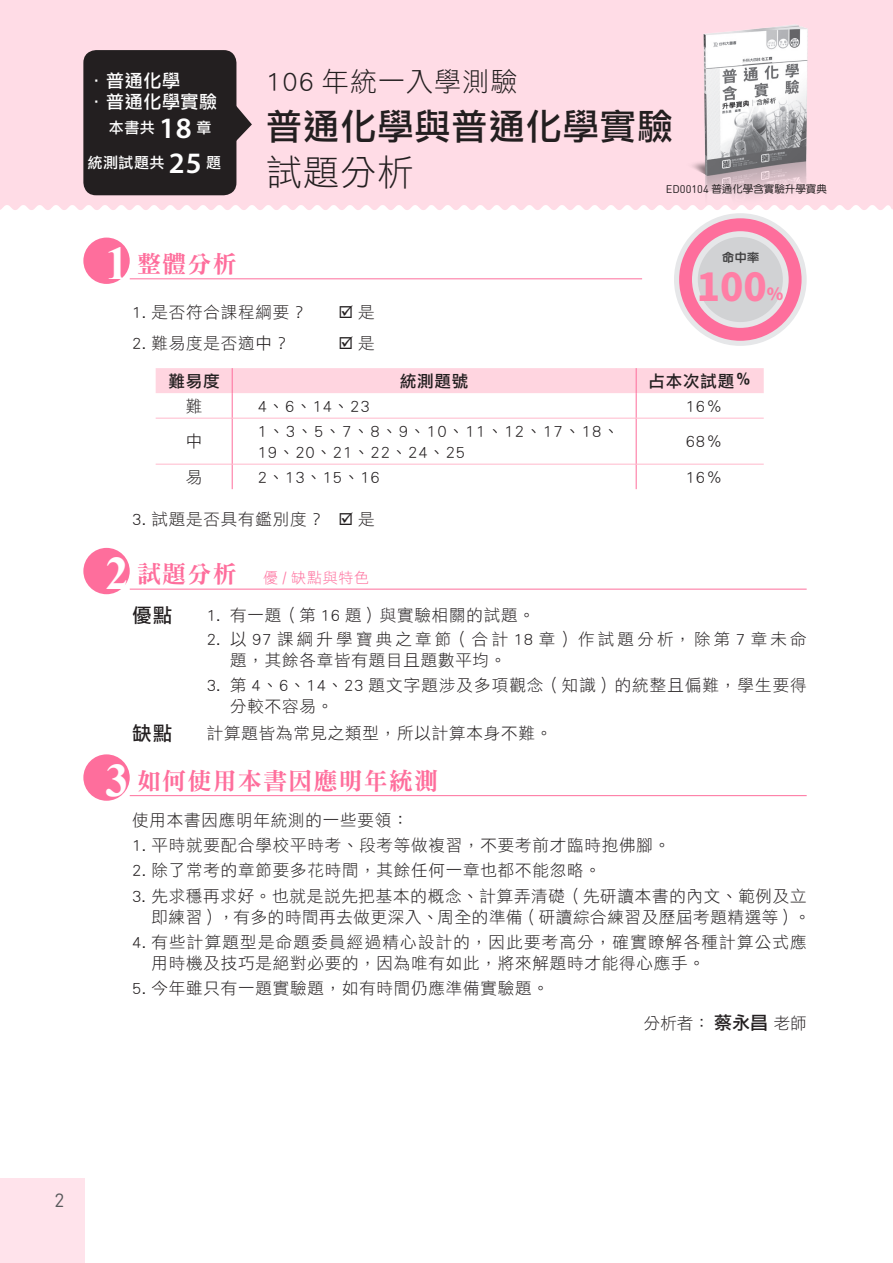
<style>
.page{position:relative;width:893px;height:1263px;background:#fff}
.page>*{position:absolute;margin:0;border:0;box-sizing:border-box;transform-origin:0 0}
.t1{font:900 38.4px "Noto Sans Hant";color:#ff7ea5}
.標頭_多字{font:36px/48.4px "DF Li Hei Md WIN BF";letter-spacing:.03em;color:#231f20}
._102年{font:27px "DF Li Hei Std W3";letter-spacing:.04em;color:#231f20}
.t2{font:24px "DFN Ming XB HKP BF";letter-spacing:.05em;color:#fe6e9c}
.優缺點文{font:19.5px "DF Li Hei Md WIN BF";color:#231f20}
.t3{font:18.9px "Din Round";color:#57585a}
.t4{font:18px/21px "DF Li Hei Md WIN BF";letter-spacing:.035em;color:#fff}
.t5{font:900 16.8px "Noto Sans Hant";color:#ff7ea5}
.內文1{font:16.5px/21px "DF Li Hei Std W3";letter-spacing:.05em;color:#231f20;text-align:right}
.優缺點文-2{font:16.5px/21px "DF Li Hei Std W3";letter-spacing:.05em;color:#231f20}
.內文1-2{font:16.5px/21px "DF Li Hei Std W3";letter-spacing:.075em;color:#231f20}
.表左{font:16.5px/21px "DF Li Hei Std W3";letter-spacing:.05em;color:#231f20}
.優缺點文-3{font:16.5px/21px "DF Li Hei Std W3";letter-spacing:.195em;color:#231f20}
.表頭{font:16.5px "DF Li Hei Md WIN BF";letter-spacing:.05em;color:#231f20}
.表中{font:16.5px "DF Li Hei Std W3";color:#231f20}
.作者{font:16.5px "DF Li Hei Std W3";color:#231f20}
.t6{font:15px "DF Li Hei Md WIN BF";letter-spacing:.035em;color:#fff}
.t7{font:15px "DF Li Hei Std W3";letter-spacing:.05em;color:#fe6e9c}
.t8{font:12px "DF Li Yuan Bd WIN BF";color:#3e3e3f}
.段落樣式1{font:10.5px "DF Yuan Md HKP BF";color:#231f20}
.s1{font-family:"Myriad Pro";font-weight:600;font-size:29.7px}
.s2{font-family:"DF Li Hei Std W3"}
.s3{font-family:"Din Round";font-size:10.95px}
.s4{font-family:"Times New Roman";font-weight:700;font-size:46.5px;color:#fff}
.s5{font-family:"DFN Ming XB HKP BF";font-size:24px}
.s6{font-family:"DF Li Hei Md WIN BF";font-size:18px}
</style>
<div class="page">
<div style="left:0;top:0;width:892px;height:210px;background:#ffdce6"></div>
<div style="left:0;top:1178px;width:85px;height:85px;background:#ffe3eb"></div>
<img style="left:676px;top:10px;width:155px;height:200px">
<div style="left:674px;top:213px;width:133px;height:133px;background:#e6e7e9;border-radius:50%"></div>
<svg style="left:679px;top:218px;width:122px;height:123px"></svg>
<div style="left:698px;top:237px;width:85px;height:85px;background:#d1d2d4;border-radius:50%"></div>
<div style="left:83px;top:238px;width:47px;height:46px;background:#fe6e9c;border-radius:50%"></div>
<hr style="left:130px;top:278px;width:512px;height:1px;background:#fe6e9c">
<svg style="left:156px;top:368px;width:608px;height:50px"></svg>
<hr style="left:156px;top:418px;width:76px;height:1px;background:#ffb9cc">
<hr style="left:232px;top:418px;width:1px;height:46px;background:#fe6e9c">
<hr style="left:232px;top:418px;width:404px;height:1px;background:#ffb9cc">
<hr style="left:636px;top:418px;width:1px;height:46px;background:#fe6e9c">
<hr style="left:636px;top:418px;width:128px;height:1px;background:#ffb9cc">
<hr style="left:156px;top:464px;width:76px;height:1px;background:#ffb9cc">
<svg style="left:232px;top:465px;width:1px;height:24px"></svg>
<hr style="left:232px;top:464px;width:404px;height:1px;background:#ffb9cc">
<svg style="left:636px;top:465px;width:1px;height:24px"></svg>
<hr style="left:636px;top:464px;width:128px;height:1px;background:#ffb9cc">
<div style="left:83px;top:548px;width:47px;height:46px;background:#fe6e9c;border-radius:50%"></div>
<hr style="left:130px;top:589px;width:677px;height:1px;background:#fe6e9c">
<div style="left:83px;top:754px;width:47px;height:47px;background:#fe6e9c;border-radius:50%"></div>
<hr style="left:130px;top:795px;width:677px;height:1px;background:#fe6e9c">
<div style="left:83px;top:50px;width:153px;height:145px;background:#231f20;border-radius:13px"></div>
<svg style="left:236px;top:105px;width:16px;height:37px"></svg>
<svg style="left:892px;top:0;width:1px;height:210px"></svg>
<p class="t4" style="left:88px;top:70px;width:131px">．普通化學<br>．普通化學實驗</p>
<p class="t6" style="left:109px;top:120px;width:104px">本書共 <span class="s1">18</span> 章</p>
<p class="t6" style="left:88px;top:155px;width:135px">統測試題共 <span class="s1">25</span> 題</p>
<p class="_102年" style="left:266px;top:67px;width:253px">106 年統一入學測驗</p>
<p class="標頭_多字" style="left:266px;top:102px;width:408px">普通化學與普通化學實驗<span class="s2">試題分析</span></p>
<p class="段落樣式1" style="left:666px;top:183px;width:162px"><span class="s3">ED00104</span> 普通化學含實驗升學寶典</p>
<p class="t2" style="left:105px;top:252px;width:133px"><span class="s4">1</span> 整體分析</p>
<p class="內文1" style="left:132px;top:301px;width:176px">1. 是否符合課程綱要？</p>
<p class="內文1" style="left:338px;top:301px;width:38px">☑ 是</p>
<p class="內文1" style="left:132px;top:332px;width:158px">2. 難易度是否適中？</p>
<p class="內文1" style="left:338px;top:332px;width:38px">☑ 是</p>
<p class="表頭" style="left:168px;top:372px;width:53px">難易度</p>
<p class="表頭" style="left:400px;top:372px;width:70px">統測題號</p>
<p class="表頭" style="left:648px;top:372px;width:105px">占本次試題％</p>
<p class="表中" style="left:186px;top:397px;width:18px">難</p>
<p class="表左" style="left:258px;top:395px;width:114px">4、6、14、23</p>
<p class="表中" style="left:686px;top:397px;width:38px">16％</p>
<p class="表中" style="left:186px;top:432px;width:18px">中</p>
<p class="表左" style="left:258px;top:420px;width:363px">1、3、5、7、8、9、10、11、12、17、18、<br>19、20、21、22、24、25</p>
<p class="表中" style="left:686px;top:432px;width:38px">68％</p>
<p class="表中" style="left:186px;top:468px;width:18px">易</p>
<p class="表左" style="left:258px;top:466px;width:124px">2、13、15、16</p>
<p class="表中" style="left:686px;top:468px;width:38px">16％</p>
<p class="內文1" style="left:132px;top:508px;width:244px">3. 試題是否具有鑑別度？ ☑ 是</p>
<p class="t7" style="left:105px;top:570px;width:265px"><span class="s4">2</span> <span class="s5">試題分析　</span>優 / 缺點與特色</p>
<p class="優缺點文" style="left:132px;top:605px;width:41px">優點</p>
<p class="優缺點文-2" style="left:207px;top:604px;width:330px">1. 有一題（第 16 題）與實驗相關的試題。</p>
<p class="優缺點文-3" style="left:230px;top:628px;width:578px;text-indent:-23px">2. 以 97 課綱升學寶典之章節（合計 18 章）作試題分析，除第 7 章未命題，其餘各章皆有題目且題數平均。</p>
<p class="優缺點文-2" style="left:230px;top:674px;width:578px;text-indent:-23px">3. 第 4、6、14、23 題文字題涉及多項觀念（知識）的統整且偏難，學生要得分較不容易。</p>
<p class="優缺點文" style="left:132px;top:723px;width:41px">缺點</p>
<p class="優缺點文-2" style="left:207px;top:722px;width:347px">計算題皆為常見之類型，所以計算本身不難。</p>
<p class="t2" style="left:105px;top:768px;width:334px"><span class="s4">3</span> 如何使用本書因應明年統測</p>
<p class="內文1" style="left:132px;top:809px;width:278px">使用本書因應明年統測的一些要領：</p>
<p class="內文1" style="left:132px;top:834px;width:540px">1. 平時就要配合學校平時考、段考等做複習，不要考前才臨時抱佛腳。</p>
<p class="內文1" style="left:132px;top:860px;width:470px">2. 除了常考的章節要多花時間，其餘任何一章也都不能忽略。</p>
<p class="內文1" style="left:132px;top:885px;width:680px">3. 先求穩再求好。也就是說先把基本的概念、計算弄清礎（先研讀本書的內文、範例及立即練習），有多的時間再去做更深入、周全的準備（研讀綜合練習及歷屆考題精選等）。</p>
<p class="內文1-2" style="left:151px;top:931px;width:657px;text-indent:-19px">4. 有些計算題型是命題委員經過精心設計的，因此要考高分，確實瞭解各種計算公式應用時機及技巧是絕對必要的，因為唯有如此，將來解題時才能得心應手。</p>
<p class="內文1" style="left:132px;top:977px;width:418px">5. 今年雖只有一題實驗題，如有時間仍應準備實驗題。</p>
<p class="作者" style="left:644px;top:1014px;width:164px">分析者：<span class="s6">蔡永昌</span>老師</p>
<p class="t8" style="left:722px;top:251px;width:39px">命中率</p>
<p class="t1" style="left:697px;top:265px;width:72px">100</p>
<p class="t5" style="left:767px;top:284px;width:18px">%</p>
<p class="t3" style="left:55px;top:1185px;width:11px">2</p>
</div>
